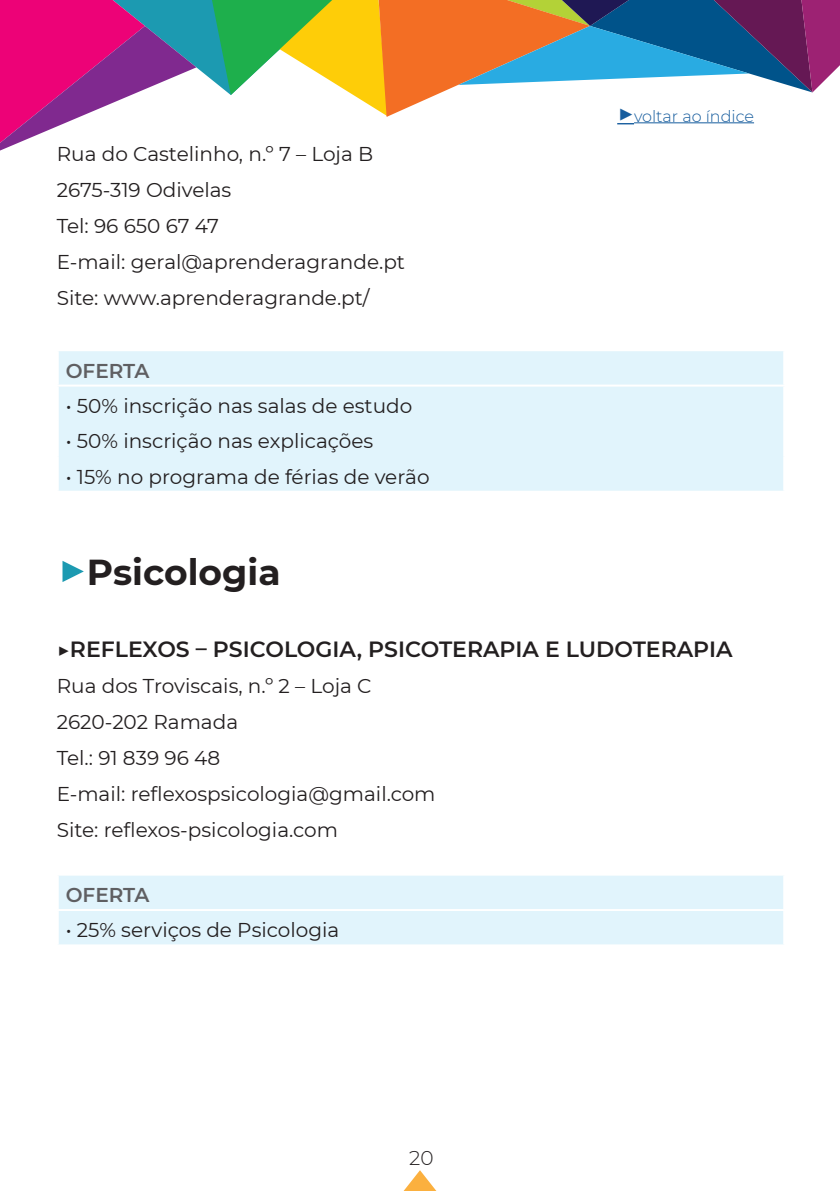
<style>
.page{position:relative;width:840px;height:1191px;background:#fff}
.page>*{position:absolute;margin:0;border:0;box-sizing:border-box;transform-origin:0 0}
.titulos_principais{font:700 36px "Montserrat";color:#231f20}
.nome_empresa{font:600 22px "Montserrat";color:#231f20}
.titulos_principais-2{font:20px "Montserrat";color:#231f20}
.descontos{font:20px "Montserrat";color:#231f20}
.descontos-2{font:600 20px "Montserrat";color:#5f5f62}
.t1{font:300 20px "Montserrat";color:#231f20}
.nome_empresa-2{font:300 16px "Montserrat";color:#175d9e}
.s1{font-weight:600;font-size:50px;color:#1c9ab1}
.s2{font-size:28px}
</style>
<div class="page">
<svg style="left:0;top:0;width:196px;height:151px"></svg>
<svg style="left:202px;top:0;width:637px;height:117px"></svg>
<svg style="left:403px;top:1170px;width:34px;height:21px"></svg>
<div style="left:59px;top:351px;width:723px;height:140px;background:#e1f4fc"></div>
<hr style="left:57px;top:384px;width:727px;height:2px;background:#fff">
<div style="left:59px;top:875px;width:723px;height:69px;background:#e1f4fc"></div>
<hr style="left:57px;top:909px;width:727px;height:2px;background:#fff">
<svg style="left:617px;top:123px;width:16px;height:1px"></svg>
<hr style="left:633px;top:122px;width:120px;height:1px;background:#175d9e">
<p class="titulos_principais-2" style="left:57px;top:140px;width:318px">Rua do Castelinho, n.º 7 – Loja B</p>
<p class="titulos_principais-2" style="left:57px;top:176px;width:176px">2675-319 Odivelas</p>
<p class="titulos_principais-2" style="left:57px;top:212px;width:163px">Tel: 96 650 67 47</p>
<p class="titulos_principais-2" style="left:57px;top:248px;width:349px">E-mail: geral@aprenderagrande.pt</p>
<p class="titulos_principais-2" style="left:57px;top:284px;width:314px">Site: www.aprenderagrande.pt/</p>
<p class="descontos-2" style="left:66px;top:356px;width:85px">OFERTA</p>
<p class="titulos_principais-2" style="left:66px;top:392px;width:348px">• 50% inscrição nas salas de estudo</p>
<p class="titulos_principais-2" style="left:66px;top:427px;width:309px">• 50% inscrição nas explicações</p>
<p class="titulos_principais-2" style="left:66px;top:463px;width:365px">• 15% no programa de férias de verão</p>
<p class="titulos_principais" style="left:57px;top:546px;width:225px"><span class="s1">▶</span>Psicologia</p>
<p class="nome_empresa-2" style="left:617px;top:105px;width:138px"><span class="s2">▶</span>voltar ao índice</p>
<p class="nome_empresa" style="left:57px;top:633px;width:677px">▶REFLEXOS – PSICOLOGIA, PSICOTERAPIA E LUDOTERAPIA</p>
<p class="descontos" style="left:57px;top:672px;width:316px">Rua dos Troviscais, n.º 2 – Loja C</p>
<p class="descontos" style="left:57px;top:708px;width:183px">2620-202 Ramada</p>
<p class="descontos" style="left:57px;top:744px;width:165px">Tel.: 91 839 96 48</p>
<p class="descontos" style="left:57px;top:780px;width:380px">E-mail: reflexospsicologia@gmail.com</p>
<p class="descontos" style="left:57px;top:816px;width:282px">Site: reflexos-psicologia.com</p>
<p class="descontos-2" style="left:66px;top:880px;width:85px">OFERTA</p>
<p class="descontos" style="left:66px;top:916px;width:275px">• 25% serviços de Psicologia</p>
<p class="t1" style="left:409px;top:1144px;width:26px">20</p>
</div>
